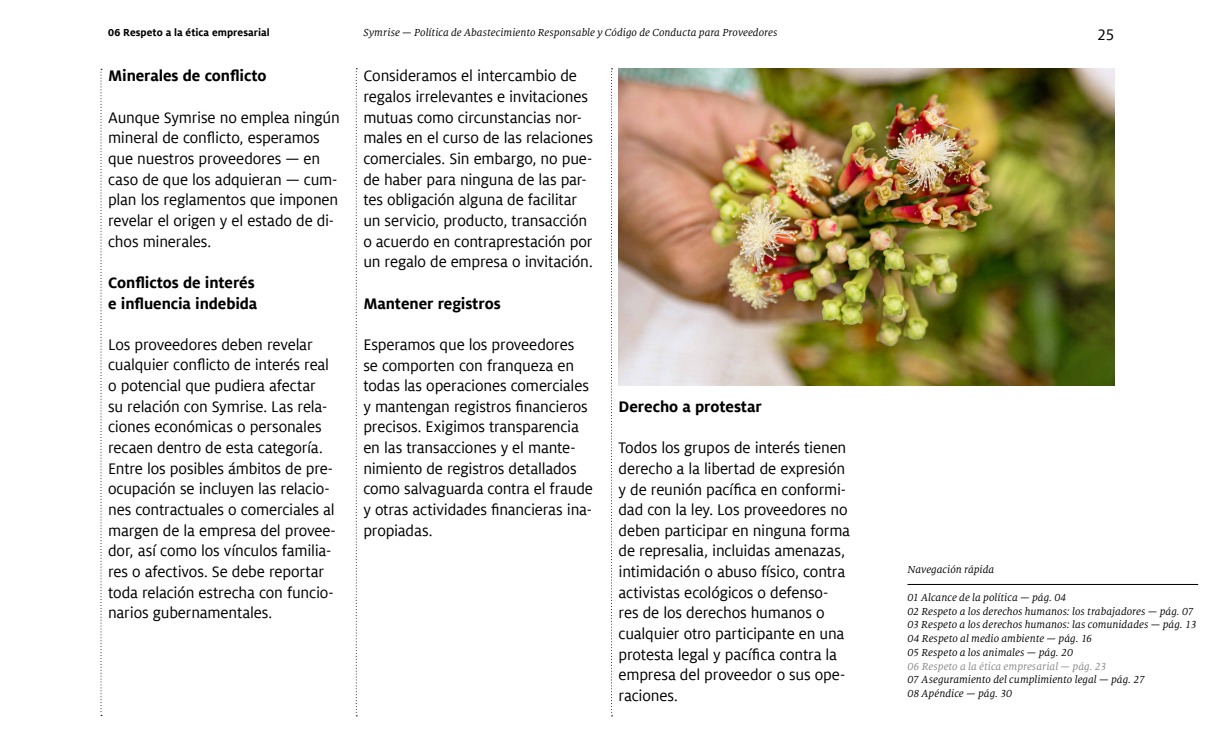
<style>
.page{position:relative;width:1223px;height:745px;background:#fff}
.page>*{position:absolute;margin:0;border:0;box-sizing:border-box;transform-origin:0 0}
.t1{font:16.88px/20.6px "FF Milofor Symrise";letter-spacing:-.01em;color:#000}
.t2{font:700 16.88px/20.6px "FF Milofor Symrise";letter-spacing:-.005em;color:#000}
.t3{font:italic 11.25px/13.8px "FF Milo Serif CF Ffor Symrise";letter-spacing:.005em;color:#000}
.t4{font:italic 11.25px "FF Milo Serif CF Ffor Symrise";letter-spacing:.005em;color:#878787}
.t5{font:700 11.25px "FF Milofor Symrise";letter-spacing:.005em;color:#000}
</style>
<div class="page">
<svg style="left:356px;top:68px;width:1px;height:648px"></svg>
<svg style="left:611px;top:68px;width:1px;height:648px"></svg>
<svg style="left:101px;top:69px;width:1px;height:646px"></svg>
<img style="left:618px;top:69px;width:496px;height:316px">
<hr style="left:907px;top:583px;width:291px;height:1px;background:#000">
<p class="t5" style="left:108px;top:26px;width:163px">06 Respeto a la ética empresarial</p>
<p class="t2" style="left:108px;top:66px;width:160px">Minerales de conflicto</p>
<p class="t1" style="left:108px;top:107px;width:233px">Aunque Symrise no emplea ningún mineral de conflicto, esperamos que nuestros proveedores — en caso de que los adquieran — cum&shy;plan los reglamentos que imponen revelar el origen y el estado de di&shy;chos minerales.</p>
<p class="t2" style="left:108px;top:272px;width:151px">Conflictos de interés e influencia indebida</p>
<p class="t1" style="left:108px;top:334px;width:229px">Los proveedores deben revelar cualquier conflicto de interés real o potencial que pudiera afectar<br>su relación con Symrise. Las rela&shy;ciones económicas o personales recaen dentro de esta categoría.<br>Entre los posibles ámbitos de pre&shy;ocupación se incluyen las relacio&shy;nes contractuales o comerciales al margen de la empresa del provee&shy;dor, así como los vínculos familia&shy;res o afectivos. Se debe reportar toda relación estrecha con funcio&shy;narios gubernamentales.</p>
<p class="t3" style="left:363px;top:26px;width:415px">Symrise — Política de Abastecimiento Responsable y Código de Conducta para Proveedores</p>
<p class="t1" style="left:1097px;top:25px;width:19px">25</p>
<p class="t1" style="left:363px;top:66px;width:231px">Consideramos el intercambio de regalos irrelevantes e invitaciones mutuas como circunstancias nor&shy;males en el curso de las relaciones comerciales. Sin embargo, no pue&shy;de haber para ninguna de las par&shy;tes obligación alguna de facilitar un servicio, producto, transacción o acuerdo en contraprestación por un regalo de empresa o invitación.</p>
<p class="t2" style="left:363px;top:293px;width:139px">Mantener registros</p>
<p class="t1" style="left:363px;top:334px;width:231px">Esperamos que los proveedores se comporten con franqueza en todas las operaciones comerciales y mantengan registros financieros precisos. Exigimos transparencia en las transacciones y el mante&shy;nimiento de registros detallados como salvaguarda contra el fraude y otras actividades financieras ina&shy;propiadas.</p>
<p class="t2" style="left:618px;top:396px;width:145px">Derecho a protestar</p>
<p class="t1" style="left:618px;top:437px;width:233px">Todos los grupos de interés tienen derecho a la libertad de expresión y de reunión pacífica en conformi&shy;dad con la ley. Los proveedores no deben participar en ninguna forma de represalia, incluidas amenazas, intimidación o abuso físico, contra activistas ecológicos o defenso&shy;res de los derechos humanos o cualquier otro participante en una protesta legal y pacífica contra la empresa del proveedor o sus ope&shy;raciones.</p>
<p class="t3" style="left:907px;top:562px;width:88px">Navegación rápida</p>
<p class="t3" style="left:907px;top:590px;width:291px">01 Alcance de la política — pág. 04<br>02 Respeto a los derechos humanos: los trabajadores — pág. 07<br>03 Respeto a los derechos humanos: las comunidades — pág. 13<br>04 Respeto al medio ambiente — pág. 16<br>05 Respeto a los animales — pág. 20</p>
<p class="t4" style="left:907px;top:659px;width:200px">06 Respeto a la ética empresarial — pág. 23</p>
<p class="t3" style="left:907px;top:672px;width:239px">07 Aseguramiento del cumplimiento legal — pág. 27<br>08 Apéndice — pág. 30</p>
</div>
